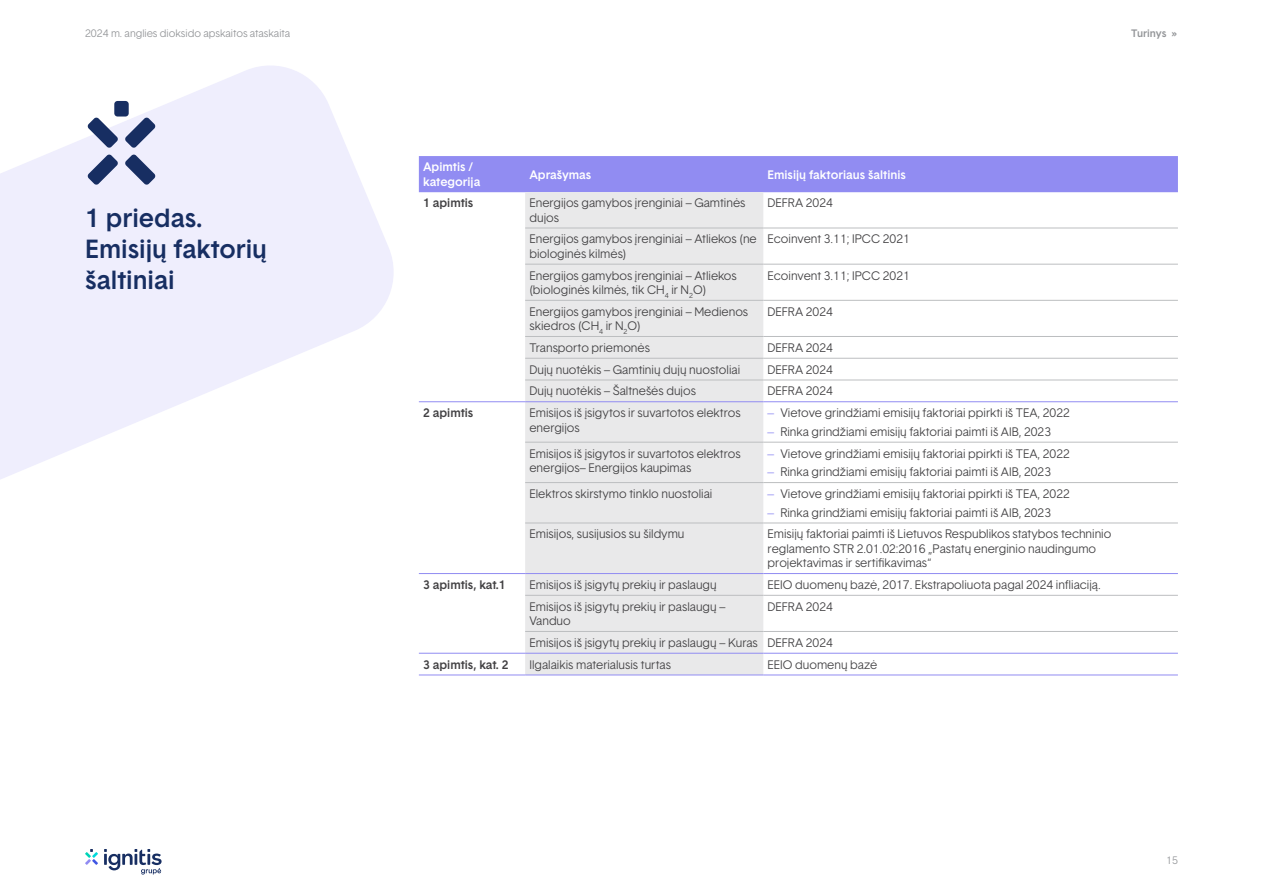
<style>
.page{position:relative;width:1263px;height:893px;background:#fff}
.page>*{position:absolute;margin:0;border:0;box-sizing:border-box;transform-origin:0 0}
.t1{font:500 25.5px/30.6px "Basetica";color:#172e62}
.t2{font:300 12px/14.4px "Basetica";color:#414042}
.t3{font:500 12px/14.4px "Basetica";color:#fff}
.t4{font:500 12px "Basetica";color:#414042}
.t5{font:300 10.5px "Basetica";color:#939598}
.t6{font:500 10.5px "Basetica";letter-spacing:-.005em;color:#939598}
.s1{font-family:"Arial";font-weight:400;color:#9c98f4}
</style>
<div class="page">
<svg style="left:0;top:66px;width:394px;height:413px;fill:#efeefd"></svg>
<svg style="left:87px;top:117px;width:31px;height:31px"></svg>
<svg style="left:125px;top:117px;width:31px;height:31px"></svg>
<svg style="left:87px;top:154px;width:31px;height:31px"></svg>
<svg style="left:125px;top:154px;width:31px;height:31px"></svg>
<div style="left:114px;top:101px;width:15px;height:16px;background:#172e62;border-radius:3px"></div>
<div style="left:419px;top:156px;width:759px;height:36px;background:#918cf2"></div>
<div style="left:525px;top:192px;width:238px;height:483px;background:#e9e9ea"></div>
<hr style="left:525px;top:595px;width:238px;height:1px;background:#bcbec0">
<hr style="left:763px;top:595px;width:415px;height:1px;background:#bcbec0">
<hr style="left:525px;top:631px;width:238px;height:1px;background:#bcbec0">
<hr style="left:763px;top:631px;width:415px;height:1px;background:#bcbec0">
<hr style="left:525px;top:228px;width:238px;height:1px;background:#bcbec0">
<hr style="left:763px;top:228px;width:415px;height:1px;background:#bcbec0">
<hr style="left:525px;top:264px;width:238px;height:1px;background:#bcbec0">
<hr style="left:763px;top:264px;width:415px;height:1px;background:#bcbec0">
<hr style="left:525px;top:300px;width:238px;height:1px;background:#bcbec0">
<hr style="left:763px;top:300px;width:415px;height:1px;background:#bcbec0">
<hr style="left:525px;top:336px;width:238px;height:1px;background:#bcbec0">
<hr style="left:763px;top:336px;width:415px;height:1px;background:#bcbec0">
<hr style="left:525px;top:358px;width:238px;height:1px;background:#bcbec0">
<hr style="left:763px;top:358px;width:415px;height:1px;background:#bcbec0">
<hr style="left:525px;top:380px;width:238px;height:1px;background:#bcbec0">
<hr style="left:763px;top:380px;width:415px;height:1px;background:#bcbec0">
<hr style="left:419px;top:401px;width:106px;height:1px;background:#918cf2">
<hr style="left:525px;top:401px;width:238px;height:1px;background:#918cf2">
<hr style="left:763px;top:401px;width:415px;height:1px;background:#918cf2">
<hr style="left:419px;top:573px;width:106px;height:1px;background:#918cf2">
<hr style="left:525px;top:573px;width:238px;height:1px;background:#918cf2">
<hr style="left:763px;top:573px;width:415px;height:1px;background:#918cf2">
<hr style="left:525px;top:442px;width:238px;height:1px;background:#bcbec0">
<hr style="left:763px;top:442px;width:415px;height:1px;background:#bcbec0">
<hr style="left:525px;top:482px;width:238px;height:1px;background:#bcbec0">
<hr style="left:763px;top:482px;width:415px;height:1px;background:#bcbec0">
<hr style="left:525px;top:523px;width:238px;height:1px;background:#bcbec0">
<hr style="left:763px;top:523px;width:415px;height:1px;background:#bcbec0">
<hr style="left:419px;top:653px;width:106px;height:1px;background:#918cf2">
<hr style="left:525px;top:653px;width:238px;height:1px;background:#918cf2">
<hr style="left:763px;top:653px;width:415px;height:1px;background:#918cf2">
<hr style="left:419px;top:675px;width:106px;height:1px;background:#918cf2">
<hr style="left:525px;top:675px;width:238px;height:1px;background:#918cf2">
<hr style="left:763px;top:675px;width:415px;height:1px;background:#918cf2">
<svg style="left:85px;top:849px;width:13px;height:16px"></svg>
<svg style="left:104px;top:849px;width:58px;height:25px"></svg>
<p class="t5" style="left:85px;top:26px;width:207px">2024 m. anglies dioksido apskaitos ataskaita</p>
<p class="t6" style="left:1131px;top:26px;width:47px">Turinys »</p>
<p class="t1" style="left:85px;top:203px;width:183px">1 priedas.<br>Emisijų faktorių šaltiniai</p>
<p class="t3" style="left:423px;top:160px;width:59px">Apimtis / kategorija</p>
<p class="t3" style="left:529px;top:167px;width:63px">Aprašymas</p>
<p class="t3" style="left:767px;top:167px;width:140px">Emisijų faktoriaus šaltinis</p>
<p class="t4" style="left:423px;top:195px;width:52px">1 apimtis</p>
<p class="t2" style="left:529px;top:196px;width:218px">Energijos gamybos įrenginiai – Gamtinės dujos</p>
<p class="t2" style="left:767px;top:196px;width:67px">DEFRA 2024</p>
<p class="t2" style="left:529px;top:232px;width:229px">Energijos gamybos įrenginiai – Atliekos (ne biologinės kilmės)</p>
<p class="t2" style="left:767px;top:232px;width:144px">Ecoinvent 3.11; IPCC 2021</p>
<p class="t2" style="left:529px;top:268px;width:209px">Energijos gamybos įrenginiai – Atliekos (biologinės kilmės, tik CH<sub>4</sub> ir N<sub>2</sub>O)</p>
<p class="t2" style="left:767px;top:268px;width:144px">Ecoinvent 3.11; IPCC 2021</p>
<p class="t2" style="left:529px;top:304px;width:220px">Energijos gamybos įrenginiai – Medienos skiedros (CH<sub>4</sub> ir N<sub>2</sub>O)</p>
<p class="t2" style="left:767px;top:304px;width:67px">DEFRA 2024</p>
<p class="t2" style="left:529px;top:340px;width:122px">Transporto priemonės</p>
<p class="t2" style="left:767px;top:340px;width:67px">DEFRA 2024</p>
<p class="t2" style="left:529px;top:362px;width:212px">Dujų nuotėkis – Gamtinių dujų nuostoliai</p>
<p class="t2" style="left:767px;top:362px;width:67px">DEFRA 2024</p>
<p class="t2" style="left:529px;top:384px;width:168px">Dujų nuotėkis – Šaltnešės dujos</p>
<p class="t2" style="left:767px;top:384px;width:67px">DEFRA 2024</p>
<p class="t4" style="left:423px;top:405px;width:52px">2 apimtis</p>
<p class="t2" style="left:529px;top:406px;width:213px">Emisijos iš įsigytos ir suvartotos elektros energijos</p>
<p class="t2" style="left:767px;top:406px;width:304px"><span class="s1">–</span> Vietove grindžiami emisijų faktoriai ppirkti iš TEA, 2022</p>
<p class="t2" style="left:767px;top:424px;width:285px"><span class="s1">–</span> Rinka grindžiami emisijų faktoriai paimti iš AIB, 2023</p>
<p class="t2" style="left:529px;top:446px;width:213px">Emisijos iš įsigytos ir suvartotos elektros energijos– Energijos kaupimas</p>
<p class="t2" style="left:767px;top:446px;width:304px"><span class="s1">–</span> Vietove grindžiami emisijų faktoriai ppirkti iš TEA, 2022</p>
<p class="t2" style="left:767px;top:465px;width:285px"><span class="s1">–</span> Rinka grindžiami emisijų faktoriai paimti iš AIB, 2023</p>
<p class="t2" style="left:529px;top:486px;width:184px">Elektros skirstymo tinklo nuostoliai</p>
<p class="t2" style="left:767px;top:486px;width:304px"><span class="s1">–</span> Vietove grindžiami emisijų faktoriai ppirkti iš TEA, 2022</p>
<p class="t2" style="left:767px;top:505px;width:285px"><span class="s1">–</span> Rinka grindžiami emisijų faktoriai paimti iš AIB, 2023</p>
<p class="t2" style="left:529px;top:527px;width:157px">Emisijos, susijusios su šildymu</p>
<p class="t2" style="left:767px;top:527px;width:345px">Emisijų faktoriai paimti iš Lietuvos Respublikos statybos techninio reglamento STR 2.01.02:2016 „Pastatų energinio naudingumo projektavimas ir sertifikavimas“</p>
<p class="t4" style="left:423px;top:577px;width:84px">3 apimtis, kat.1</p>
<p class="t2" style="left:529px;top:577px;width:189px">Emisijos iš įsigytų prekių ir paslaugų</p>
<p class="t2" style="left:767px;top:577px;width:335px">EEIO duomenų bazė, 2017. Ekstrapoliuota pagal 2024 infliaciją.</p>
<p class="t2" style="left:529px;top:599px;width:197px">Emisijos iš įsigytų prekių ir paslaugų –<br>Vanduo</p>
<p class="t2" style="left:767px;top:599px;width:67px">DEFRA 2024</p>
<p class="t2" style="left:529px;top:635px;width:230px">Emisijos iš įsigytų prekių ir paslaugų – Kuras</p>
<p class="t2" style="left:767px;top:635px;width:67px">DEFRA 2024</p>
<p class="t4" style="left:423px;top:656px;width:87px">3 apimtis, kat. 2</p>
<p class="t2" style="left:529px;top:657px;width:143px">Ilgalaikis materialusis turtas</p>
<p class="t2" style="left:767px;top:657px;width:111px">EEIO duomenų bazė</p>
<p class="t5" style="left:1166px;top:853px;width:13px">15</p>
</div>
